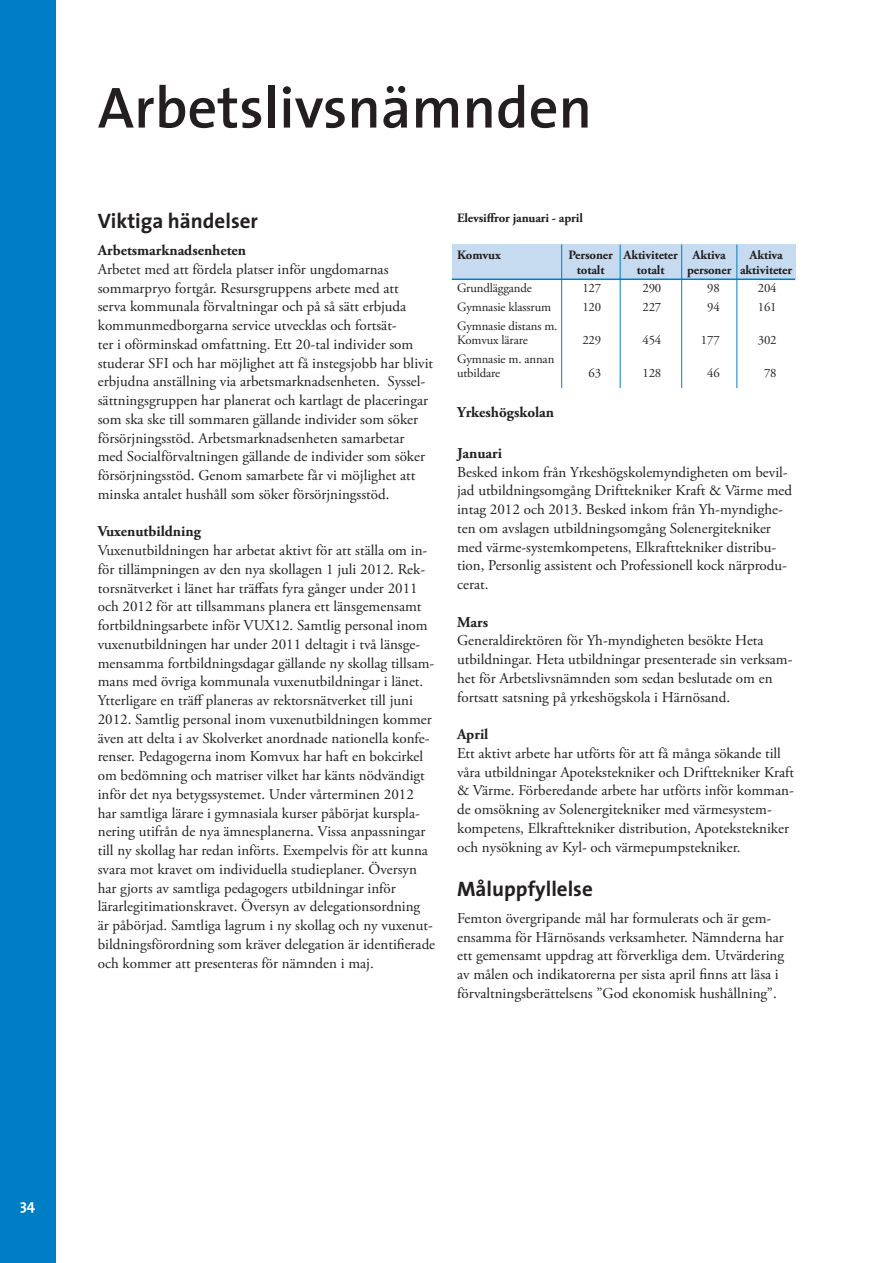
<style>
.page{position:relative;width:893px;height:1263px;background:#fff}
.page>*{position:absolute;margin:0;border:0;box-sizing:border-box;transform-origin:0 0}
.t1{font:600 58.5px "The Sans";color:#231f20}
.t2{font:700 21px "The Sans";color:#231f20}
.t3{font:15px/18.8px "Adobe Garamond Pro";color:#231f20}
.t4{font:700 15px "Adobe Garamond Pro";color:#231f20}
.t5{font:700 15px "The Sans";color:#fff}
.t6{font:12.75px/14.2px "Adobe Garamond Pro";letter-spacing:-.01em;color:#231f20}
.t7{font:700 12.75px "Adobe Garamond Pro";letter-spacing:-.01em;color:#231f20}
</style>
<div class="page">
<div style="left:0;top:0;width:55px;height:1263px;background:#007ec5"></div>
<div style="left:452px;top:244px;width:343px;height:35px;background:#c6daf0"></div>
<hr style="left:452px;top:279px;width:343px;height:1px;background:#007ec5">
<hr style="left:561px;top:244px;width:1px;height:144px;background:#007ec5">
<hr style="left:620px;top:244px;width:1px;height:144px;background:#007ec5">
<hr style="left:681px;top:244px;width:1px;height:144px;background:#007ec5">
<hr style="left:736px;top:244px;width:1px;height:144px;background:#007ec5">
<h1 class="t1" style="left:98px;top:59px;width:496px">Arbetslivsnämnden</h1>
<h2 class="t2" style="left:98px;top:203px;width:162px">Viktiga händelser</h2>
<p class="t4" style="left:98px;top:242px;width:150px">Arbetsmarknadsenheten</p>
<p class="t3" style="left:98px;top:260px;width:337px">Arbetet med att fördela platser inför ungdomarnas sommarpryo fortgår. Resursgruppens arbete med att<br>serva kommunala förvaltningar och på så sätt erbjuda kommunmedborgarna service utvecklas och fortsät-<br>ter i oförminskad omfattning. Ett 20-tal individer som studerar SFI och har möjlighet att få instegsjobb har blivit erbjudna anställning via arbetsmarknadsenheten. Syssel&shy;sättningsgruppen har planerat och kartlagt de placeringar som ska ske till sommaren gällande individer som söker försörjningsstöd. Arbetsmarknadsenheten samarbetar med Socialförvaltningen gällande de individer som söker försörjningsstöd. Genom samarbete får vi möjlighet att minska antalet hushåll som söker försörjningsstöd.</p>
<p class="t4" style="left:98px;top:523px;width:105px">Vuxenutbildning</p>
<p class="t3" style="left:98px;top:541px;width:339px">Vuxenutbildningen har arbetat aktivt för att ställa om in&shy;för tillämpningen av den nya skollagen 1 juli 2012. Rek&shy;torsnätverket i länet har träffats fyra gånger under 2011 och 2012 för att tillsammans planera ett länsgemensamt fortbildningsarbete inför VUX12. Samtlig personal inom vuxenutbildningen har under 2011 deltagit i två länsge&shy;mensamma fortbildningsdagar gällande ny skollag tillsam&shy;mans med övriga kommunala vuxenutbildningar i länet.<br>Ytterligare en träff planeras av rektorsnätverket till juni 2012. Samtlig personal inom vuxenutbildningen kommer även att delta i av Skolverket anordnade nationella konfe&shy;renser. Pedagogerna inom Komvux har haft en bokcirkel om bedömning och matriser vilket har känts nödvändigt inför det nya betygssystemet. Under vårterminen 2012 har samtliga lärare i gymnasiala kurser påbörjat kurspla&shy;nering utifrån de nya ämnesplanerna. Vissa anpassningar till ny skollag har redan införts. Exempelvis för att kunna svara mot kravet om individuella studieplaner. Översyn har gjorts av samtliga pedagogers utbildningar inför lärarlegitimationskravet. Översyn av delegationsordning<br>är påbörjad. Samtliga lagrum i ny skollag och ny vuxenut&shy;bildningsförordning som kräver delegation är identifierade och kommer att presenteras för nämnden i maj.</p>
<p class="t7" style="left:457px;top:210px;width:127px">Elevsiffror januari - april</p>
<p class="t7" style="left:457px;top:248px;width:45px">Komvux</p>
<p class="t7" style="left:568px;top:248px;width:159px">Personer Aktiviteter Aktiva</p>
<p class="t7" style="left:749px;top:248px;width:35px">Aktiva</p>
<p class="t7" style="left:577px;top:262px;width:29px">totalt</p>
<p class="t7" style="left:637px;top:262px;width:29px">totalt</p>
<p class="t7" style="left:687px;top:262px;width:107px">personer aktiviteter</p>
<p class="t6" style="left:457px;top:282px;width:76px">Grundläggande</p>
<p class="t6" style="left:582px;top:282px;width:20px">127</p>
<p class="t6" style="left:642px;top:282px;width:20px">290</p>
<p class="t6" style="left:707px;top:282px;width:14px">98</p>
<p class="t6" style="left:758px;top:282px;width:20px">204</p>
<p class="t6" style="left:457px;top:300px;width:96px">Gymnasie klassrum</p>
<p class="t6" style="left:582px;top:300px;width:20px">120</p>
<p class="t6" style="left:642px;top:300px;width:20px">227</p>
<p class="t6" style="left:707px;top:300px;width:14px">94</p>
<p class="t6" style="left:758px;top:300px;width:20px">161</p>
<p class="t6" style="left:457px;top:319px;width:102px">Gymnasie distans m.<br>Komvux lärare</p>
<p class="t6" style="left:582px;top:333px;width:20px">229</p>
<p class="t6" style="left:642px;top:333px;width:20px">454</p>
<p class="t6" style="left:701px;top:333px;width:20px">177</p>
<p class="t6" style="left:758px;top:333px;width:20px">302</p>
<p class="t6" style="left:457px;top:352px;width:99px">Gymnasie m. annan utbildare</p>
<p class="t6" style="left:589px;top:366px;width:14px">63</p>
<p class="t6" style="left:642px;top:366px;width:20px">128</p>
<p class="t6" style="left:707px;top:366px;width:14px">46</p>
<p class="t6" style="left:764px;top:366px;width:14px">78</p>
<p class="t4" style="left:457px;top:404px;width:99px">Yrkeshögskolan</p>
<p class="t4" style="left:457px;top:444px;width:46px">Januari</p>
<p class="t3" style="left:457px;top:463px;width:337px">Besked inkom från Yrkeshögskolemyndigheten om bevil&shy;jad utbildningsomgång Drifttekniker Kraft &amp; Värme med intag 2012 och 2013. Besked inkom från Yh-myndighe&shy;ten om avslagen utbildningsomgång Solenergitekniker med värme-systemkompetens, Elkrafttekniker distribu&shy;tion, Personlig assistent och Professionell kock närprodu&shy;cerat.</p>
<p class="t4" style="left:457px;top:613px;width:33px">Mars</p>
<p class="t3" style="left:457px;top:632px;width:337px">Generaldirektören för Yh-myndigheten besökte Heta utbildningar. Heta utbildningar presenterade sin verksam&shy;het för Arbetslivsnämnden som sedan beslutade om en fortsatt satsning på yrkeshögskola i Härnösand.</p>
<p class="t4" style="left:457px;top:726px;width:33px">April</p>
<p class="t3" style="left:457px;top:744px;width:338px">Ett aktivt arbete har utförts för att få många sökande till våra utbildningar Apotekstekniker och Drifttekniker Kraft &amp; Värme. Förberedande arbete har utförts inför komman&shy;de omsökning av Solenergitekniker med värmesystem&shy;kompetens, Elkrafttekniker distribution, Apotekstekniker och nysökning av Kyl- och värmepumpstekniker.</p>
<h2 class="t2" style="left:457px;top:871px;width:137px">Måluppfyllelse</h2>
<p class="t3" style="left:457px;top:909px;width:329px">Femton övergripande mål har formulerats och är gem&shy;ensamma för Härnösands verksamheter. Nämnderna har ett gemensamt uppdrag att förverkliga dem. Utvärdering av målen och indikatorerna per sista april finns att läsa i förvaltningsberättelsens ”God ekonomisk hushållning”.</p>
<p class="t5" style="left:20px;top:1192px;width:17px">34</p>
</div>
